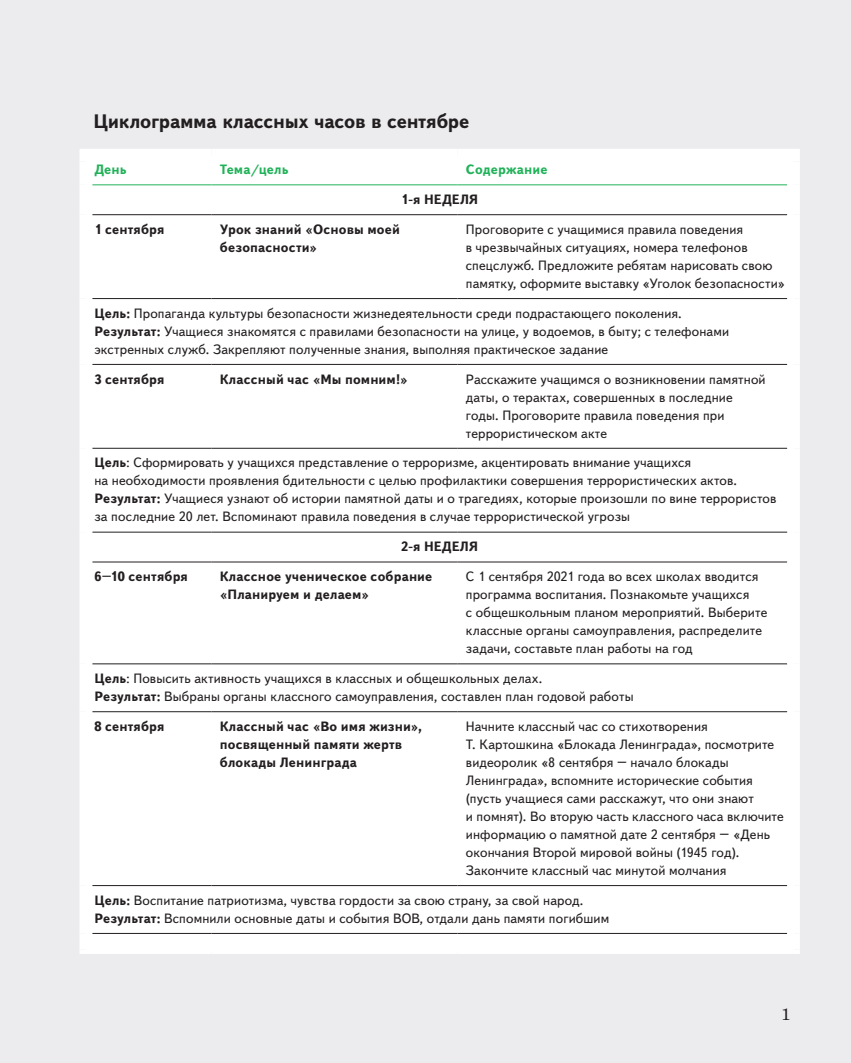
<style>
.page{position:relative;width:851px;height:1063px;background:#fff}
.page>*{position:absolute;margin:0;border:0;box-sizing:border-box;transform-origin:0 0}
.t1{font:700 19.5px "Text Book C";letter-spacing:-.015em;color:#231f20}
.t2{font:16.5px "Century Schlbk Cyr";color:#231f20}
.t3{font:13.5px/18px "Text Book C";letter-spacing:.01em;color:#231f20}
.t4{font:700 13.5px/18px "Text Book C";letter-spacing:.01em;color:#231f20}
.t5{font:700 13.5px "Text Book C";letter-spacing:.01em;color:#21b259}
.s1{font-weight:700}
</style>
<div class="page">
<div style="left:0;top:0;width:850px;height:1063px;background:#ececee"></div>
<div style="left:92px;top:162px;width:695px;height:787px;background:#fff"></div>
<hr style="left:92px;top:184px;width:119px;height:1px;background:#21b259">
<hr style="left:211px;top:184px;width:246px;height:1px;background:#21b259">
<hr style="left:457px;top:184px;width:330px;height:1px;background:#21b259">
<hr style="left:92px;top:933px;width:119px;height:1px;background:#231f20">
<hr style="left:211px;top:933px;width:246px;height:1px;background:#231f20">
<hr style="left:457px;top:933px;width:330px;height:1px;background:#231f20">
<div style="left:79px;top:949px;width:132px;height:5px;background:#fff"></div>
<div style="left:211px;top:949px;width:246px;height:5px;background:#fff"></div>
<div style="left:457px;top:949px;width:342px;height:5px;background:#fff"></div>
<div style="left:787px;top:185px;width:12px;height:30px;background:#fff"></div>
<div style="left:787px;top:299px;width:12px;height:65px;background:#fff"></div>
<div style="left:787px;top:448px;width:12px;height:84px;background:#fff"></div>
<div style="left:787px;top:532px;width:12px;height:30px;background:#fff"></div>
<div style="left:787px;top:664px;width:12px;height:48px;background:#fff"></div>
<div style="left:787px;top:886px;width:12px;height:47px;background:#fff"></div>
<div style="left:787px;top:933px;width:12px;height:16px;background:#fff"></div>
<div style="left:79px;top:149px;width:132px;height:13px;background:#fff"></div>
<div style="left:211px;top:149px;width:246px;height:13px;background:#fff"></div>
<div style="left:457px;top:149px;width:342px;height:13px;background:#fff"></div>
<hr style="left:92px;top:214px;width:119px;height:1px;background:#231f20">
<hr style="left:211px;top:214px;width:246px;height:1px;background:#231f20">
<hr style="left:457px;top:214px;width:330px;height:1px;background:#231f20">
<hr style="left:92px;top:298px;width:119px;height:1px;background:#231f20">
<hr style="left:211px;top:298px;width:246px;height:1px;background:#231f20">
<hr style="left:457px;top:298px;width:330px;height:1px;background:#231f20">
<hr style="left:92px;top:364px;width:119px;height:1px;background:#231f20">
<hr style="left:211px;top:364px;width:246px;height:1px;background:#231f20">
<hr style="left:457px;top:364px;width:330px;height:1px;background:#231f20">
<hr style="left:92px;top:448px;width:119px;height:1px;background:#231f20">
<hr style="left:211px;top:448px;width:246px;height:1px;background:#231f20">
<hr style="left:457px;top:448px;width:330px;height:1px;background:#231f20">
<hr style="left:92px;top:532px;width:119px;height:1px;background:#231f20">
<hr style="left:211px;top:532px;width:246px;height:1px;background:#231f20">
<hr style="left:457px;top:532px;width:330px;height:1px;background:#231f20">
<hr style="left:92px;top:562px;width:119px;height:1px;background:#231f20">
<hr style="left:211px;top:562px;width:246px;height:1px;background:#231f20">
<hr style="left:457px;top:562px;width:330px;height:1px;background:#231f20">
<hr style="left:92px;top:664px;width:119px;height:1px;background:#231f20">
<hr style="left:211px;top:664px;width:246px;height:1px;background:#231f20">
<hr style="left:457px;top:664px;width:330px;height:1px;background:#231f20">
<hr style="left:92px;top:711px;width:119px;height:1px;background:#231f20">
<hr style="left:211px;top:711px;width:246px;height:1px;background:#231f20">
<hr style="left:457px;top:711px;width:330px;height:1px;background:#231f20">
<hr style="left:92px;top:885px;width:119px;height:1px;background:#231f20">
<hr style="left:211px;top:885px;width:246px;height:1px;background:#231f20">
<hr style="left:457px;top:885px;width:330px;height:1px;background:#231f20">
<div style="left:79px;top:162px;width:13px;height:23px;background:#fff"></div>
<div style="left:787px;top:162px;width:12px;height:23px;background:#fff"></div>
<div style="left:79px;top:185px;width:13px;height:30px;background:#fff"></div>
<div style="left:79px;top:215px;width:13px;height:84px;background:#fff"></div>
<div style="left:787px;top:215px;width:12px;height:84px;background:#fff"></div>
<div style="left:79px;top:299px;width:13px;height:65px;background:#fff"></div>
<div style="left:79px;top:364px;width:13px;height:84px;background:#fff"></div>
<div style="left:787px;top:364px;width:12px;height:84px;background:#fff"></div>
<div style="left:79px;top:448px;width:13px;height:84px;background:#fff"></div>
<div style="left:79px;top:532px;width:13px;height:30px;background:#fff"></div>
<div style="left:79px;top:562px;width:13px;height:102px;background:#fff"></div>
<div style="left:787px;top:562px;width:12px;height:102px;background:#fff"></div>
<div style="left:79px;top:664px;width:13px;height:48px;background:#fff"></div>
<div style="left:79px;top:712px;width:13px;height:174px;background:#fff"></div>
<div style="left:787px;top:712px;width:12px;height:174px;background:#fff"></div>
<div style="left:79px;top:886px;width:13px;height:47px;background:#fff"></div>
<div style="left:79px;top:933px;width:13px;height:16px;background:#fff"></div>
<h1 class="t1" style="left:94px;top:110px;width:377px">Циклограмма классных часов в сентябре</h1>
<p class="t5" style="left:94px;top:162px;width:34px">День</p>
<p class="t5" style="left:220px;top:162px;width:70px">Тема/цель</p>
<p class="t5" style="left:466px;top:162px;width:83px">Содержание</p>
<p class="t4" style="left:401px;top:190px;width:78px">1-я НЕДЕЛЯ</p>
<p class="t4" style="left:94px;top:220px;width:72px">1 сентября</p>
<p class="t4" style="left:220px;top:220px;width:181px">Урок знаний «Основы моей безопасности»</p>
<p class="t3" style="left:466px;top:221px;width:320px">Проговорите с учащимися правила поведения<br>в чрезвычайных ситуациях, номера телефонов спецслужб. Предложите ребятам нарисовать свою памятку, оформите выставку «Уголок безопасности»</p>
<p class="t3" style="left:94px;top:304px;width:636px"><span class="s1">Цель:</span> Пропаганда культуры безопасности жизнедеятельности среди подрастающего поколения.<br><span class="s1">Результат:</span> Учащиеся знакомятся с правилами безопасности на улице, у водоемов, в быту; с телефонами экстренных служб. Закрепляют полученные знания, выполняя практическое задание</p>
<p class="t4" style="left:94px;top:370px;width:72px">3 сентября</p>
<p class="t4" style="left:220px;top:370px;width:189px">Классный час «Мы помним!»</p>
<p class="t3" style="left:466px;top:370px;width:301px">Расскажите учащимся о возникновении памятной даты, о терактах, совершенных в последние годы. Проговорите правила поведения при террористическом акте</p>
<p class="t3" style="left:94px;top:454px;width:683px"><span class="s1">Цель</span>: Сформировать у учащихся представление о терроризме, акцентировать внимание учащихся<br>на необходимости проявления бдительности с целью профилактики совершения террористических актов.<br><span class="s1">Результат:</span> Учащиеся узнают об истории памятной даты и о трагедиях, которые произошли по вине террористов за последние 20 лет. Вспоминают правила поведения в случае террористической угрозы</p>
<p class="t4" style="left:401px;top:538px;width:78px">2-я НЕДЕЛЯ</p>
<p class="t4" style="left:94px;top:568px;width:95px">6–10 сентября</p>
<p class="t4" style="left:220px;top:568px;width:214px">Классное ученическое собрание «Планируем и делаем»</p>
<p class="t3" style="left:466px;top:568px;width:303px">С 1 сентября 2021 года во всех школах вводится программа воспитания. Познакомьте учащихся<br>с общешкольным планом мероприятий. Выберите классные органы самоуправления, распределите задачи, составьте план работы на год</p>
<p class="t3" style="left:94px;top:670px;width:540px"><span class="s1">Цель</span>: Повысить активность учащихся в классных и общешкольных делах.<br><span class="s1">Результат:</span> Выбраны органы классного самоуправления, составлен план годовой работы</p>
<p class="t4" style="left:94px;top:717px;width:72px">8 сентября</p>
<p class="t4" style="left:220px;top:717px;width:203px">Классный час «Во имя жизни», посвященный памяти жертв блокады Ленинграда</p>
<p class="t3" style="left:466px;top:717px;width:319px">Начните классный час со стихотворения<br>Т. Картошкина «Блокада Ленинграда», посмотрите видеоролик «8 сентября – начало блокады Ленинграда», вспомните исторические события (пусть учащиеся сами расскажут, что они знают<br>и помнят). Во вторую часть классного часа включите информацию о памятной дате 2 сентября – «День окончания Второй мировой войны (1945 год).<br>Закончите классный час минутой молчания</p>
<p class="t3" style="left:94px;top:891px;width:516px"><span class="s1">Цель:</span> Воспитание патриотизма, чувства гордости за свою страну, за свой народ.<br><span class="s1">Результат:</span> Вспомнили основные даты и события ВОВ, отдали дань памяти погибшим</p>
<p class="t2" style="left:781px;top:1004px;width:11px">1</p>
</div>
